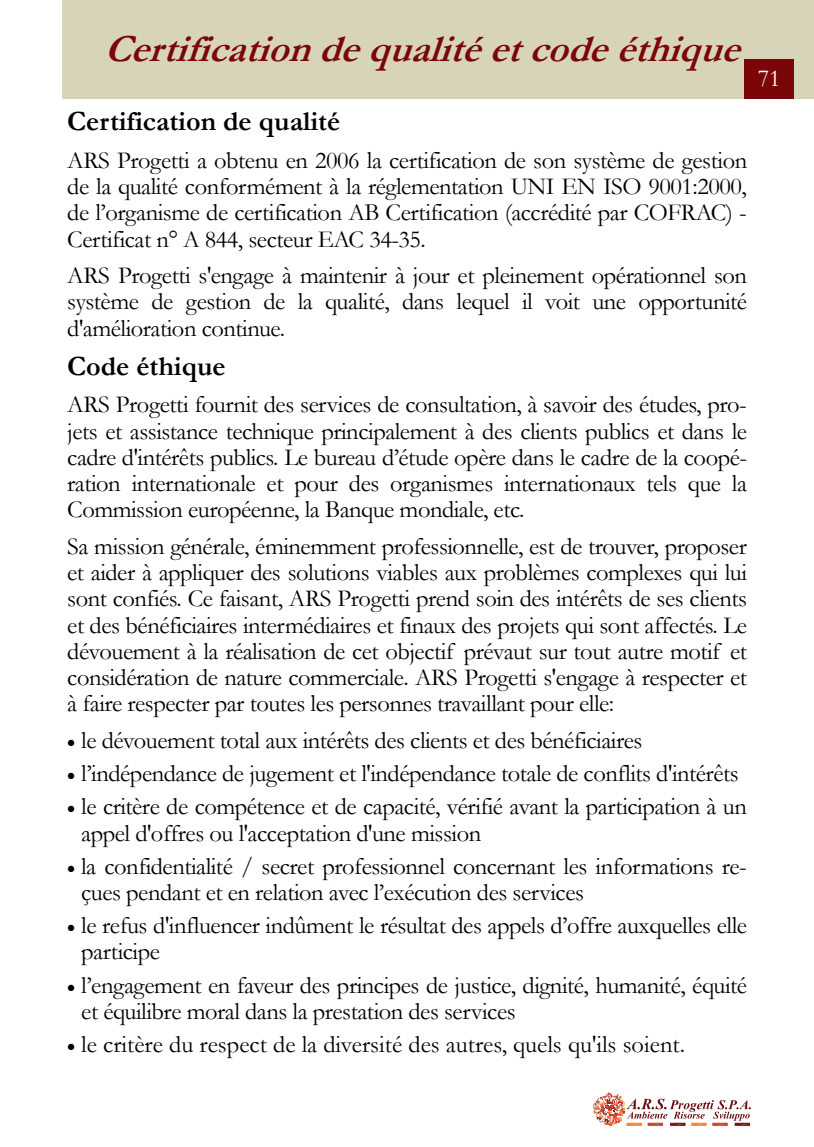
<style>
.page{position:relative;width:814px;height:1147px;background:#fff}
.page>*{position:absolute;margin:0;border:0;box-sizing:border-box;transform-origin:0 0}
.t1{font:italic 700 38.5px "Garamond";color:#7a0608}
.t2{font:700 28px "Garamond";color:#000}
.t3{font:24.5px/26.2px "Garamond";letter-spacing:-.02em;color:#000;text-align:justify}
.t4{font:24.5px "Garamond";color:#000}
.t5{font:24.5px "Garamond";color:#fff}
</style>
<div class="page">
<svg style="left:593px;top:1092px;width:157px;height:33px"></svg>
<div style="left:62px;top:0;width:751px;height:99px;background:#d8d4ba"></div>
<div style="left:744px;top:59px;width:50px;height:40px;background:#7a0608"></div>
<h1 class="t1" style="left:104px;top:28px;width:650px">Certificationdequalitéetcodeéthique</h1>
<p class="t2" style="left:67px;top:106px;width:274px">Certification de qualité</p>
<p class="t3" style="left:67px;top:147px;width:681px">ARS Progetti a obtenu en 2006 la certification de son système de gestion de la qualité conformément à la réglementation UNI EN ISO 9001:2000, de l’organisme de certification AB Certification (accrédité par COFRAC) - Certificat n° A 844, secteur EAC 34-35.</p>
<p class="t3" style="left:67px;top:263px;width:681px">ARS Progetti s'engage à maintenir à jour et pleinement opérationnel son système de gestion de la qualité, dans lequel il voit une opportunité d'amélioration continue.</p>
<p class="t2" style="left:67px;top:350px;width:160px">Code éthique</p>
<p class="t3" style="left:67px;top:392px;width:681px">ARS Progetti fournit des services de consultation, à savoir des études, pro&shy;jets et assistance technique principalement à des clients publics et dans le cadre d'intérêts publics. Le bureau d’étude opère dans le cadre de la coopé&shy;ration internationale et pour des organismes internationaux tels que la Commission européenne, la Banque mondiale, etc.</p>
<p class="t3" style="left:67px;top:533px;width:681px">Sa mission générale, éminemment professionnelle, est de trouver, proposer et aider à appliquer des solutions viables aux problèmes complexes qui lui sont confiés. Ce faisant, ARS Progetti prend soin des intérêts de ses clients et des bénéficiaires intermédiaires et finaux des projets qui sont affectés. Le dévouement à la réalisation de cet objectif prévaut sur tout autre motif et considération de nature commerciale. ARS Progetti s'engage à respecter et à faire respecter par toutes les personnes travaillant pour elle:</p>
<p class="t3" style="left:67px;top:727px;width:576px">• le dévouement total aux intérêts des clients et des bénéficiaires</p>
<p class="t3" style="left:67px;top:760px;width:673px">• l’indépendance de jugement et l'indépendance totale de conflits d'intérêts</p>
<p class="t3" style="left:81px;top:793px;width:667px;text-indent:-14px">• le critère de compétence et de capacité, vérifié avant la participation à un appel d'offres ou l'acceptation d'une mission</p>
<p class="t3" style="left:81px;top:853px;width:667px;text-indent:-14px">• la confidentialité / secret professionnel concernant les informations re&shy;çues pendant et en relation avec l’exécution des services</p>
<p class="t3" style="left:81px;top:912px;width:667px;text-indent:-14px">• le refus d'influencer indûment le résultat des appels d’offre auxquelles elle participe</p>
<p class="t3" style="left:81px;top:971px;width:667px;text-indent:-14px">• l’engagement en faveur des principes de justice, dignité, humanité, équité et équilibre moral dans la prestation des services</p>
<p class="t4" style="left:67px;top:1030px;width:619px">• le critère du respect de la diversité des autres, quels qu'ils soient.</p>
<p class="t5" style="left:757px;top:64px;width:24px">71</p>
</div>
